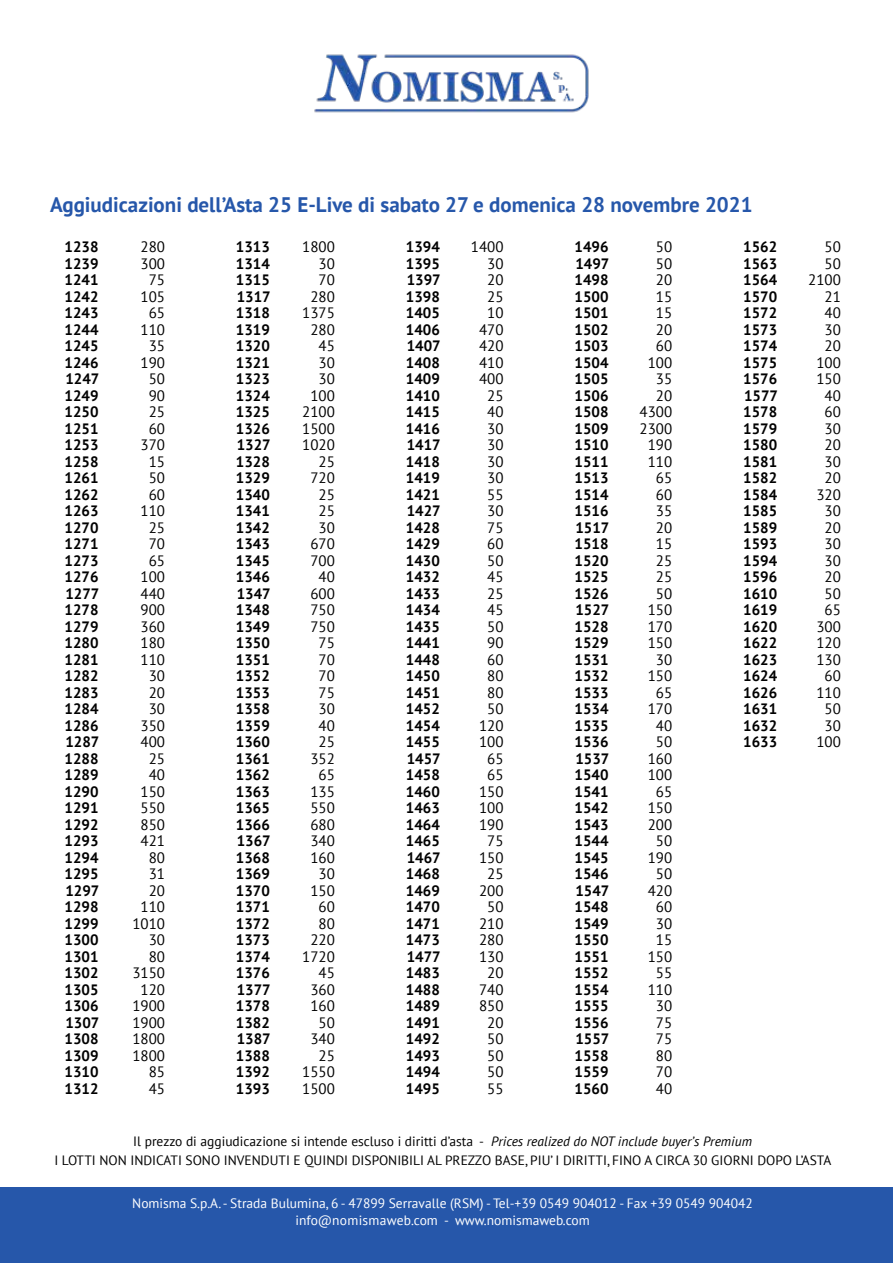
<style>
.page{position:relative;width:893px;height:1263px;background:#fff}
.page>*{position:absolute;margin:0;border:0;box-sizing:border-box;transform-origin:0 0}
.t1{font:700 21px "PT Sans";color:#2657aa}
.t2{font:700 15px/16.5px "PT Sans";color:#000;text-align:justify}
.t3{font:15px/16.5px "PT Sans";color:#000;text-align:right}
.t4{font:13.5px/19.5px "PT Sans";color:#000;text-align:center}
.t5{font:13.5px/16.5px "PT Sans";color:#fff;text-align:center}
.s1{font-style:italic}
</style>
<div class="page">
<div style="left:0;top:1187px;width:893px;height:76px;background:#2657aa"></div>
<img style="left:314px;top:54px;width:275px;height:59px">
<h1 class="t1" style="left:50px;top:191px;width:704px">Aggiudicazioni dell’Asta 25 E-Live di sabato 27 e domenica 28 novembre 2021</h1>
<p class="t2" style="left:574px;top:238px;width:36px">1496<br>1497<br>1498<br>1500<br>1501<br>1502<br>1503<br>1504<br>1505<br>1506<br>1508<br>1509<br>1510<br>1511<br>1513<br>1514<br>1516<br>1517<br>1518<br>1520<br>1525<br>1526<br>1527<br>1528<br>1529<br>1531<br>1532<br>1533<br>1534<br>1535<br>1536<br>1537<br>1540<br>1541<br>1542<br>1543<br>1544<br>1545<br>1546<br>1547<br>1548<br>1549<br>1550<br>1551<br>1552<br>1554<br>1555<br>1556<br>1557<br>1558<br>1559<br>1560</p>
<p class="t3" style="left:808px;top:238px;width:34px">50<br>50<br>2100<br>21<br>40<br>30<br>20<br>100<br>150<br>40<br>60<br>30<br>20<br>30<br>20<br>320<br>30<br>20<br>30<br>30<br>20<br>50<br>65<br>300<br>120<br>130<br>60<br>110<br>50<br>30<br>100</p>
<p class="t2" style="left:406px;top:238px;width:36px">1394<br>1395<br>1397<br>1398<br>1405<br>1406<br>1407<br>1408<br>1409<br>1410<br>1415<br>1416<br>1417<br>1418<br>1419<br>1421<br>1427<br>1428<br>1429<br>1430<br>1432<br>1433<br>1434<br>1435<br>1441<br>1448<br>1450<br>1451<br>1452<br>1454<br>1455<br>1457<br>1458<br>1460<br>1463<br>1464<br>1465<br>1467<br>1468<br>1469<br>1470<br>1471<br>1473<br>1477<br>1483<br>1488<br>1489<br>1491<br>1492<br>1493<br>1494<br>1495</p>
<p class="t3" style="left:640px;top:238px;width:34px">50<br>50<br>20<br>15<br>15<br>20<br>60<br>100<br>35<br>20<br>4300<br>2300<br>190<br>110<br>65<br>60<br>35<br>20<br>15<br>25<br>25<br>50<br>150<br>170<br>150<br>30<br>150<br>65<br>170<br>40<br>50<br>160<br>100<br>65<br>150<br>200<br>50<br>190<br>50<br>420<br>60<br>30<br>15<br>150<br>55<br>110<br>30<br>75<br>75<br>80<br>70<br>40</p>
<p class="t2" style="left:65px;top:238px;width:36px">1238<br>1239<br>1241<br>1242<br>1243<br>1244<br>1245<br>1246<br>1247<br>1249<br>1250<br>1251<br>1253<br>1258<br>1261<br>1262<br>1263<br>1270<br>1271<br>1273<br>1276<br>1277<br>1278<br>1279<br>1280<br>1281<br>1282<br>1283<br>1284<br>1286<br>1287<br>1288<br>1289<br>1290<br>1291<br>1292<br>1293<br>1294<br>1295<br>1297<br>1298<br>1299<br>1300<br>1301<br>1302<br>1305<br>1306<br>1307<br>1308<br>1309<br>1310<br>1312</p>
<p class="t3" style="left:132px;top:238px;width:34px">280<br>300<br>75<br>105<br>65<br>110<br>35<br>190<br>50<br>90<br>25<br>60<br>370<br>15<br>50<br>60<br>110<br>25<br>70<br>65<br>100<br>440<br>900<br>360<br>180<br>110<br>30<br>20<br>30<br>350<br>400<br>25<br>40<br>150<br>550<br>850<br>421<br>80<br>31<br>20<br>110<br>1010<br>30<br>80<br>3150<br>120<br>1900<br>1900<br>1800<br>1800<br>85<br>45</p>
<p class="t2" style="left:236px;top:238px;width:36px">1313<br>1314<br>1315<br>1317<br>1318<br>1319<br>1320<br>1321<br>1323<br>1324<br>1325<br>1326<br>1327<br>1328<br>1329<br>1340<br>1341<br>1342<br>1343<br>1345<br>1346<br>1347<br>1348<br>1349<br>1350<br>1351<br>1352<br>1353<br>1358<br>1359<br>1360<br>1361<br>1362<br>1363<br>1365<br>1366<br>1367<br>1368<br>1369<br>1370<br>1371<br>1372<br>1373<br>1374<br>1376<br>1377<br>1378<br>1382<br>1387<br>1388<br>1392<br>1393</p>
<p class="t3" style="left:302px;top:238px;width:34px">1800<br>30<br>70<br>280<br>1375<br>280<br>45<br>30<br>30<br>100<br>2100<br>1500<br>1020<br>25<br>720<br>25<br>25<br>30<br>670<br>700<br>40<br>600<br>750<br>750<br>75<br>70<br>70<br>75<br>30<br>40<br>25<br>352<br>65<br>135<br>550<br>680<br>340<br>160<br>30<br>150<br>60<br>80<br>220<br>1720<br>45<br>360<br>160<br>50<br>340<br>25<br>1550<br>1500</p>
<p class="t3" style="left:471px;top:238px;width:34px">1400<br>30<br>20<br>25<br>10<br>470<br>420<br>410<br>400<br>25<br>40<br>30<br>30<br>30<br>30<br>55<br>30<br>75<br>60<br>50<br>45<br>25<br>45<br>50<br>90<br>60<br>80<br>80<br>50<br>120<br>100<br>65<br>65<br>150<br>100<br>190<br>75<br>150<br>25<br>200<br>50<br>210<br>280<br>130<br>20<br>740<br>850<br>20<br>50<br>50<br>50<br>55</p>
<p class="t2" style="left:743px;top:238px;width:36px">1562<br>1563<br>1564<br>1570<br>1572<br>1573<br>1574<br>1575<br>1576<br>1577<br>1578<br>1579<br>1580<br>1581<br>1582<br>1584<br>1585<br>1589<br>1593<br>1594<br>1596<br>1610<br>1619<br>1620<br>1622<br>1623<br>1624<br>1626<br>1631<br>1632<br>1633</p>
<p class="t4" style="left:54px;top:1131px;width:778px">Il prezzo di aggiudicazione si intende escluso i diritti d’asta - <span class="s1">Prices realized do NOT include buyer’s Premium<br></span>I LOTTI NON INDICATI SONO INVENDUTI E QUINDI DISPONIBILI AL PREZZO BASE, PIU’ I DIRITTI, FINO A CIRCA 30 GIORNI DOPO L’ASTA</p>
<p class="t5" style="left:132px;top:1195px;width:622px">Nomisma S.p.A. - Strada Bulumina, 6 - 47899 Serravalle (RSM) - Tel-+39 0549 904012 - Fax +39 0549 904042 info@nomismaweb.com - www.nomismaweb.com</p>
</div>
